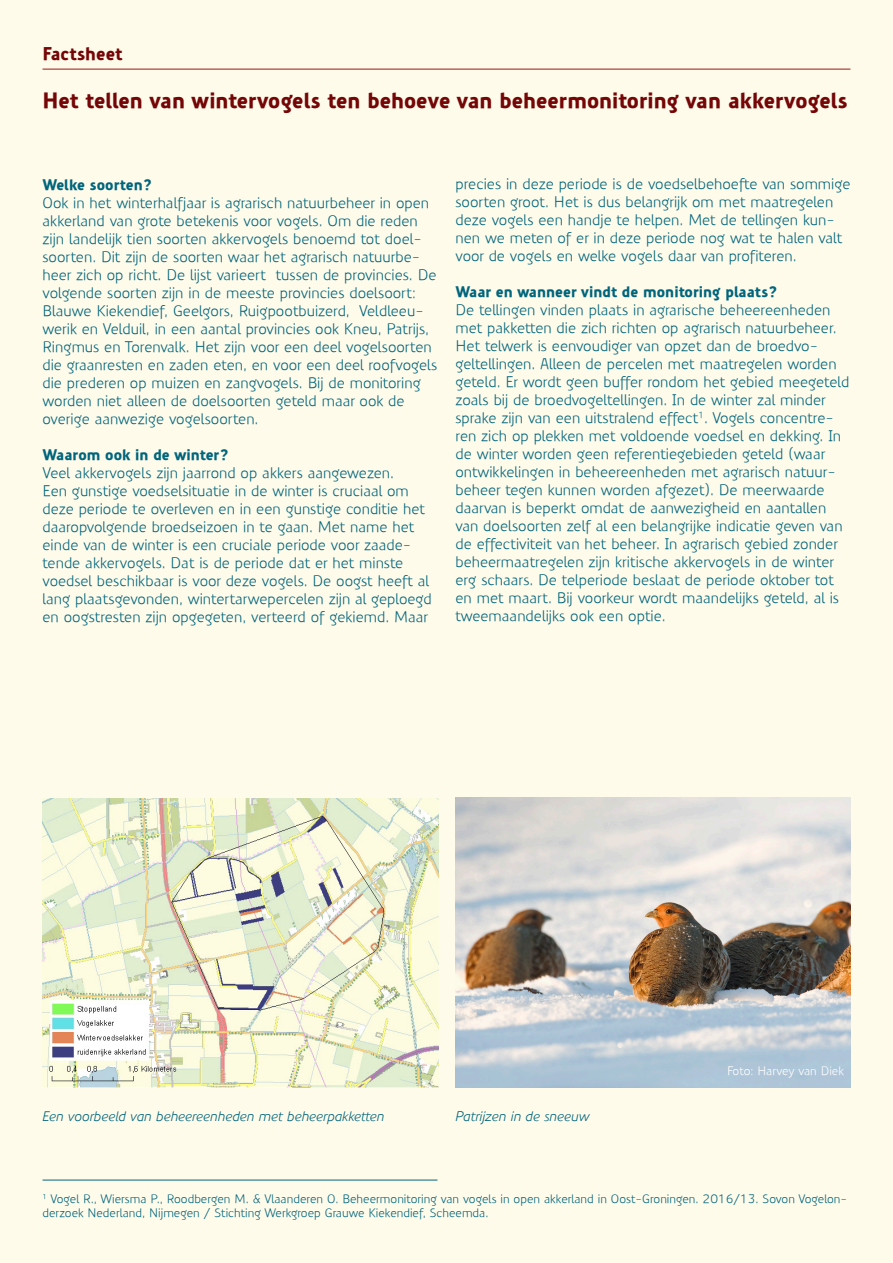
<style>
.page{position:relative;width:893px;height:1263px;background:#fffbea}
.page>*{position:absolute;margin:0;border:0;box-sizing:border-box;transform-origin:0 0}
.t1{font:900 21.6px "Precious Sans";color:#740607}
.t2{font:900 18px "Precious Sans";color:#740607}
.t3{font:15px/18px "Precious Sans";color:#00657c}
.t4{font:900 15px "Precious Sans";color:#00657c}
.t5{font:italic 13.5px "Precious Sans";color:#00657c}
.t6{font:12px/14.4px "Precious Sans";color:#00657c}
.t7{font:12px "Precious Sans";color:#fff}
</style>
<div class="page">
<img style="left:43px;top:798px;width:395px;height:289px">
<img style="left:455px;top:797px;width:395px;height:290px">
<hr style="left:43px;top:1180px;width:394px;height:1px;background:#00657c">
<hr style="left:43px;top:69px;width:807px;height:1px;background:#961619">
<p class="t2" style="left:43px;top:43px;width:82px">Factsheet</p>
<p class="t1" style="left:43px;top:86px;width:807px">Het tellen van wintervogels ten behoeve van beheermonitoring van akkervogels</p>
<p class="t4" style="left:43px;top:175px;width:111px">Welke soorten?</p>
<p class="t3" style="left:43px;top:194px;width:396px">Ook in het winterhalfjaar is agrarisch natuurbeheer in open akkerland van grote betekenis voor vogels. Om die reden zijn landelijk tien soorten akkervogels benoemd tot doel&shy;soorten. Dit zijn de soorten waar het agrarisch natuurbe&shy;heer zich op richt. De lijst varieert tussen de provincies. De volgende soorten zijn in de meeste provincies doelsoort:<br>Blauwe Kiekendief, Geelgors, Ruigpootbuizerd, Veldleeu&shy;werik en Velduil, in een aantal provincies ook Kneu, Patrijs, Ringmus en Torenvalk. Het zijn voor een deel vogelsoorten die graanresten en zaden eten, en voor een deel roofvogels die prederen op muizen en zangvogels. Bij de monitoring worden niet alleen de doelsoorten geteld maar ook de overige aanwezige vogelsoorten.</p>
<p class="t4" style="left:43px;top:445px;width:188px">Waarom ook in de winter?</p>
<p class="t3" style="left:43px;top:464px;width:391px">Veel akkervogels zijn jaarrond op akkers aangewezen.<br>Een gunstige voedselsituatie in de winter is cruciaal om deze periode te overleven en in een gunstige conditie het daaropvolgende broedseizoen in te gaan. Met name het einde van de winter is een cruciale periode voor zaade&shy;tende akkervogels. Dat is de periode dat er het minste voedsel beschikbaar is voor deze vogels. De oogst heeft al lang plaatsgevonden, wintertarwepercelen zijn al geploegd en oogstresten zijn opgegeten, verteerd of gekiemd. Maar</p>
<p class="t3" style="left:455px;top:175px;width:396px">precies in deze periode is de voedselbehoefte van sommige soorten groot. Het is dus belangrijk om met maatregelen deze vogels een handje te helpen. Met de tellingen kun&shy;nen we meten of er in deze periode nog wat te halen valt voor de vogels en welke vogels daar van profiteren.</p>
<p class="t4" style="left:455px;top:282px;width:324px">Waar en wanneer vindt de monitoring plaats?</p>
<p class="t3" style="left:455px;top:301px;width:395px">De tellingen vinden plaats in agrarische beheereenheden met pakketten die zich richten op agrarisch natuurbeheer.<br>Het telwerk is eenvoudiger van opzet dan de broedvo&shy;geltellingen. Alleen de percelen met maatregelen worden geteld. Er wordt geen buffer rondom het gebied meegeteld zoals bij de broedvogeltellingen. In de winter zal minder sprake zijn van een uitstralend effect<sup>1</sup>. Vogels concentre&shy;ren zich op plekken met voldoende voedsel en dekking. In de winter worden geen referentiegebieden geteld (waar ontwikkelingen in beheereenheden met agrarisch natuur&shy;beheer tegen kunnen worden afgezet). De meerwaarde daarvan is beperkt omdat de aanwezigheid en aantallen van doelsoorten zelf al een belangrijke indicatie geven van de effectiviteit van het beheer. In agrarisch gebied zonder beheermaatregelen zijn kritische akkervogels in de winter erg schaars. De telperiode beslaat de periode oktober tot en met maart. Bij voorkeur wordt maandelijks geteld, al is tweemaandelijks ook een optie.</p>
<p class="t7" style="left:727px;top:1063px;width:118px">Foto: Harvey van Diek</p>
<p class="t5" style="left:43px;top:1108px;width:344px">Een voorbeeld van beheereenheden met beheerpakketten</p>
<p class="t5" style="left:455px;top:1108px;width:136px">Patrijzen in de sneeuw</p>
<p class="t6" style="left:43px;top:1191px;width:806px"><sup>1</sup> Vogel R., Wiersma P., Roodbergen M. &amp; Vlaanderen O. Beheermonitoring van vogels in open akkerland in Oost-Groningen. 2016/13. Sovon Vogelon&shy;derzoek Nederland, Nijmegen / Stichting Werkgroep Grauwe Kiekendief, Scheemda.</p>
</div>
